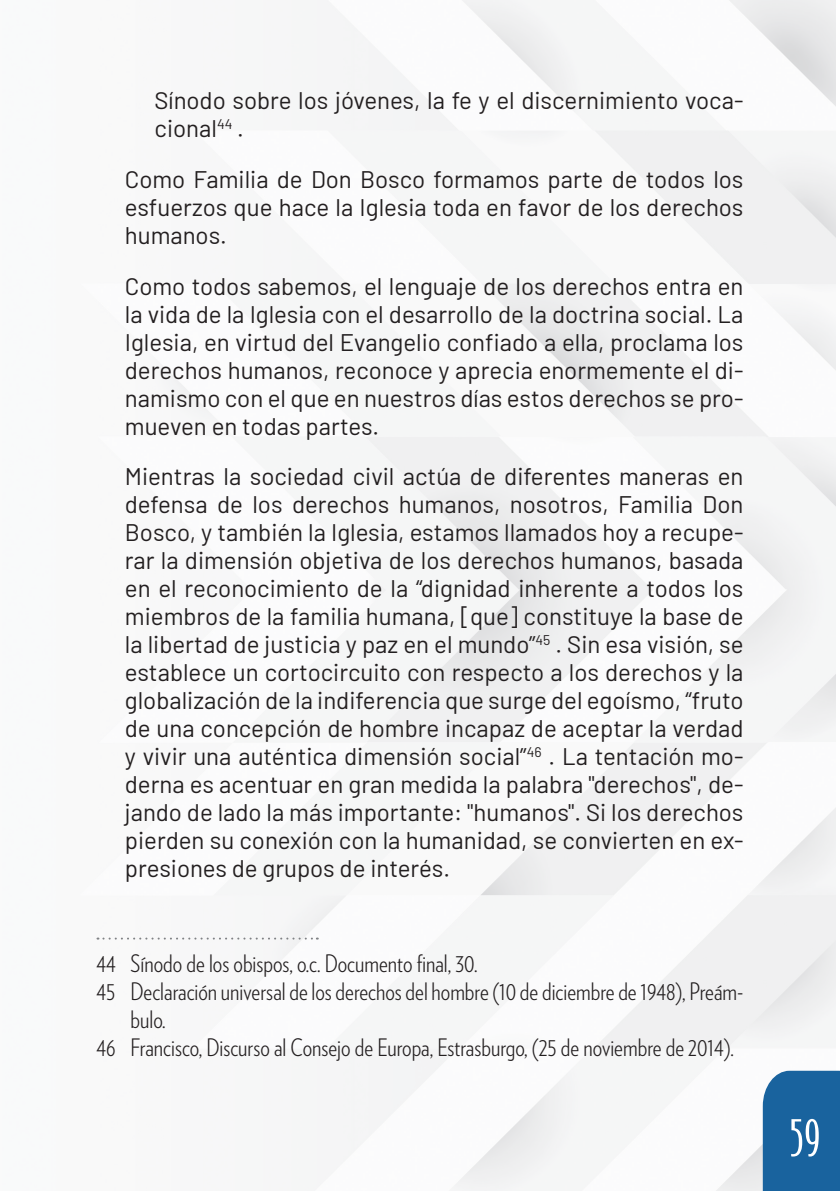
<style>
.page{position:relative;width:840px;height:1191px;background:#fff}
.page>*{position:absolute;margin:0;border:0;box-sizing:border-box;transform-origin:0 0}
.t1{font:54px "Bodega Sans Light Smallcaps";color:#fff}
.Text{font:24px/28px "Barlow";color:#231f20;text-align:justify}
.pie_de_pag{font:300 24px/28px "Verlag Condensed";color:#231f20}
.tab_1_line{font:24px/28px "Barlow";color:#231f20}
</style>
<div class="page">
<div style="left:762px;top:1070px;width:77px;height:121px;background:#19639e"></div>
<svg style="left:97px;top:937px;width:220px;height:2px"></svg>
<p class="tab_1_line" style="left:154px;top:85px;width:590px">Sínodo sobre los jóvenes, la fe y el discernimiento voca&shy;cional<sup>44</sup> .</p>
<p class="Text" style="left:125px;top:163px;width:619px">Como Familia de Don Bosco formamos parte de todos los esfuerzos que hace la Iglesia toda en favor de los derechos humanos.</p>
<p class="Text" style="left:125px;top:270px;width:619px">Como todos sabemos, el lenguaje de los derechos entra en la vida de la Iglesia con el desarrollo de la doctrina social. La Iglesia, en virtud del Evangelio confiado a ella, proclama los derechos humanos, reconoce y aprecia enormemente el di&shy;namismo con el que en nuestros días estos derechos se pro&shy;mueven en todas partes.</p>
<p class="Text" style="left:125px;top:461px;width:619px">Mientras la sociedad civil actúa de diferentes maneras en defensa de los derechos humanos, nosotros, Familia Don Bosco, y también la Iglesia, estamos llamados hoy a recupe&shy;rar la dimensión objetiva de los derechos humanos, basada en el reconocimiento de la “dignidad inherente a todos los miembros de la familia humana, [que] constituye la base de la libertad de justicia y paz en el mundo”<sup>45</sup> . Sin esa visión, se establece un cortocircuito con respecto a los derechos y la globalización de la indiferencia que surge del egoísmo, “fruto de una concepción de hombre incapaz de aceptar la verdad y vivir una auténtica dimensión social”<sup>46</sup> . La tentación mo&shy;derna es acentuar en gran medida la palabra "derechos", de&shy;jando de lado la más importante: "humanos". Si los derechos pierden su conexión con la humanidad, se convierten en ex&shy;presiones de grupos de interés.</p>
<p class="pie_de_pag" style="left:96px;top:948px;width:382px">44 Sínodo de los obispos, o.c. Documento final, 30.</p>
<p class="pie_de_pag" style="left:130px;top:976px;width:614px;text-indent:-34px">45 Declaración universal de los derechos del hombre (10 de diciembre de 1948), Preám&shy;bulo.</p>
<p class="pie_de_pag" style="left:96px;top:1032px;width:638px">46 Francisco, Discurso al Consejo de Europa, Estrasburgo, (25 de noviembre de 2014).</p>
<h1 class="t1" style="left:789px;top:1095px;width:32px">59</h1>
</div>
